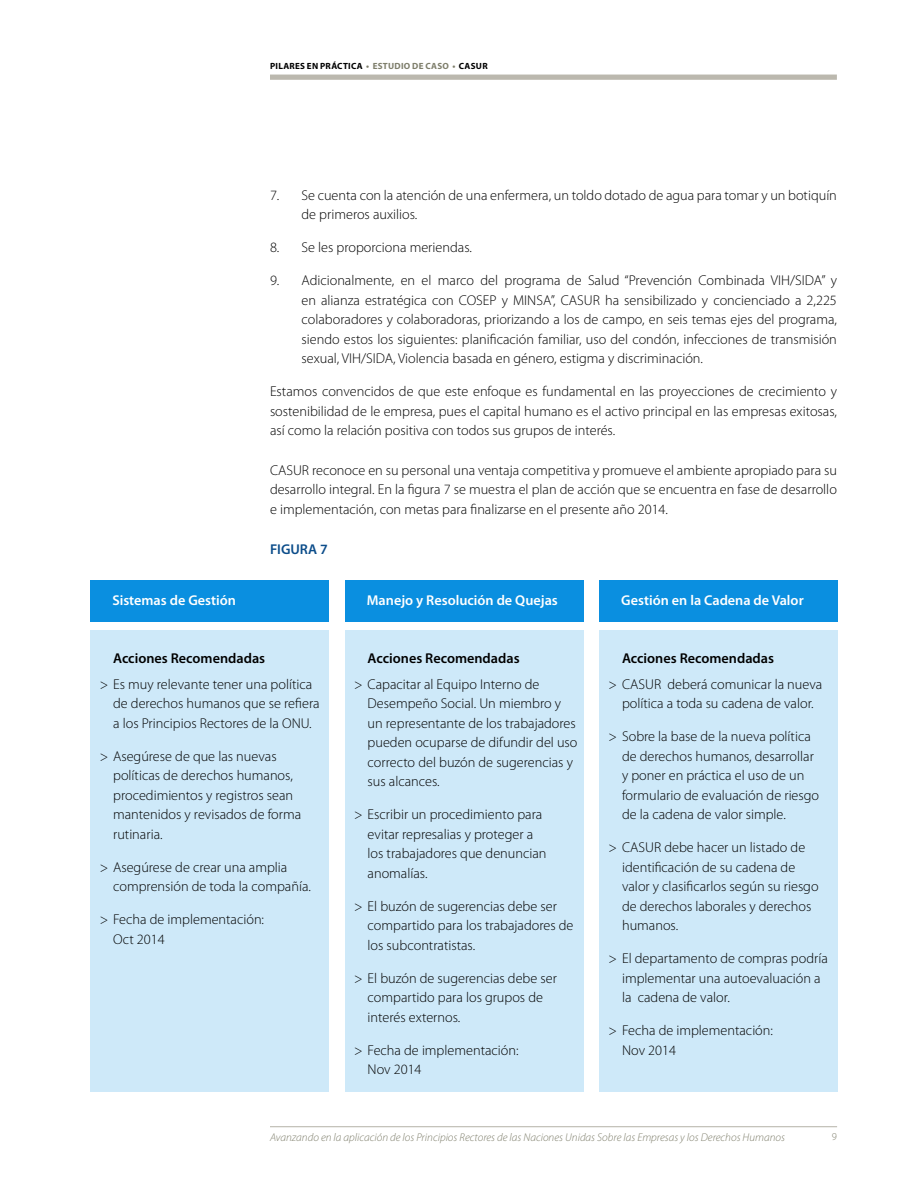
<style>
.page{position:relative;width:918px;height:1188px;background:#fff}
.page>*{position:absolute;margin:0;border:0;box-sizing:border-box;transform-origin:0 0}
.t1{font:300 14.25px/19.5px "Myriad Pro";color:#000}
.t2{font:600 14.25px "Myriad Pro";color:#fff}
.t3{font:600 14.25px "Myriad Pro";color:#000}
.t4{font:600 14.25px "Myriad Pro";color:#0c4d8a}
.t5{font:italic 300 11.25px "Myriad Pro";color:#7e7e6b}
.t6{font:300 10.5px "Myriad Pro";color:#7e7e6b}
.t7{font:700 9px "Myriad Pro";letter-spacing:.035em;color:#000}
.s1{color:#7e7e6b}
</style>
<div class="page">
<div style="left:270px;top:75px;width:567px;height:5px;background:#bbb8ae"></div>
<hr style="left:270px;top:1126px;width:567px;height:1px;background:#b5b2a7">
<div style="left:91px;top:580px;width:238px;height:42px;background:#0a8fe0"></div>
<div style="left:91px;top:631px;width:238px;height:461px;background:#cee9f9"></div>
<div style="left:345px;top:580px;width:239px;height:42px;background:#0a8fe0"></div>
<div style="left:345px;top:631px;width:239px;height:461px;background:#cee9f9"></div>
<div style="left:600px;top:580px;width:238px;height:42px;background:#0a8fe0"></div>
<div style="left:600px;top:631px;width:238px;height:461px;background:#cee9f9"></div>
<p class="t7" style="left:270px;top:60px;width:219px">PILARES EN PRÁCTICA <span class="s1">• ESTUDIO DE CASO •</span> CASUR</p>
<p class="t1" style="left:302px;top:185px;width:537px;text-indent:-32px">7. Se cuenta con la atención de una enfermera, un toldo dotado de agua para tomar y un botiquín de primeros auxilios.</p>
<p class="t1" style="left:270px;top:238px;width:203px">8. Se les proporciona meriendas.</p>
<p class="t1" style="left:302px;top:271px;width:537px;text-align:justify;text-indent:-32px">9. Adicionalmente, en el marco del programa de Salud “Prevención Combinada VIH/SIDA” y en alianza estratégica con COSEP y MINSA”, CASUR ha sensibilizado y concienciado a 2,225 colaboradores y colaboradoras, priorizando a los de campo, en seis temas ejes del programa, siendo estos los siguientes: planificación familiar, uso del condón, infecciones de transmisión sexual, VIH/SIDA, Violencia basada en género, estigma y discriminación.</p>
<p class="t1" style="left:270px;top:382px;width:569px;text-align:justify">Estamos convencidos de que este enfoque es fundamental en las proyecciones de crecimiento y sostenibilidad de le empresa, pues el capital humano es el activo principal en las empresas exitosas, así como la relación positiva con todos sus grupos de interés.</p>
<p class="t1" style="left:270px;top:461px;width:568px;text-align:justify">CASUR reconoce en su personal una ventaja competitiva y promueve el ambiente apropiado para su desarrollo integral. En la figura 7 se muestra el plan de acción que se encuentra en fase de desarrollo e implementación, con metas para finalizarse en el presente año 2014.</p>
<p class="t4" style="left:270px;top:541px;width:59px">FIGURA 7</p>
<p class="t2" style="left:112px;top:592px;width:125px">Sistemas de Gestión</p>
<p class="t2" style="left:367px;top:592px;width:193px">Manejo y Resolución de Quejas</p>
<p class="t2" style="left:621px;top:592px;width:184px">Gestión en la Cadena de Valor</p>
<p class="t3" style="left:113px;top:650px;width:154px">Acciones Recomendadas</p>
<p class="t1" style="left:113px;top:675px;width:208px;text-indent:-13px">&gt; Es muy relevante tener una política de derechos humanos que se refiera a los Principios Rectores de la ONU.</p>
<p class="t1" style="left:113px;top:747px;width:190px;text-indent:-13px">&gt; Asegúrese de que las nuevas políticas de derechos humanos, procedimientos y registros sean mantenidos y revisados de forma rutinaria.</p>
<p class="t1" style="left:113px;top:858px;width:199px;text-indent:-13px">&gt; Asegúrese de crear una amplia comprensión de toda la compañía.</p>
<p class="t1" style="left:113px;top:910px;width:152px;text-indent:-13px">&gt; Fecha de implementación:<br>Oct 2014</p>
<p class="t3" style="left:368px;top:650px;width:154px">Acciones Recomendadas</p>
<p class="t1" style="left:368px;top:675px;width:211px;text-indent:-13px">&gt; Capacitar al Equipo Interno de<br>Desempeño Social. Un miembro y un representante de los trabajadores pueden ocuparse de difundir del uso correcto del buzón de sugerencias y sus alcances.</p>
<p class="t1" style="left:368px;top:805px;width:180px;text-indent:-13px">&gt; Escribir un procedimiento para evitar represalias y proteger a los trabajadores que denuncian anomalías.</p>
<p class="t1" style="left:368px;top:897px;width:207px;text-indent:-13px">&gt; El buzón de sugerencias debe ser compartido para los trabajadores de los subcontratistas.</p>
<p class="t1" style="left:368px;top:969px;width:191px;text-indent:-13px">&gt; El buzón de sugerencias debe ser compartido para los grupos de interés externos.</p>
<p class="t1" style="left:368px;top:1041px;width:152px;text-indent:-13px">&gt; Fecha de implementación:<br>Nov 2014</p>
<p class="t3" style="left:622px;top:650px;width:154px">Acciones Recomendadas</p>
<p class="t1" style="left:609px;top:674px;width:215px;text-align:center">&gt; CASUR deberá comunicar la nueva política a toda su cadena de valor.</p>
<p class="t1" style="left:622px;top:727px;width:199px;text-indent:-13px">&gt; Sobre la base de la nueva política de derechos humanos, desarrollar y poner en práctica el uso de un formulario de evaluación de riesgo de la cadena de valor simple.</p>
<p class="t1" style="left:622px;top:838px;width:198px;text-indent:-13px">&gt; CASUR debe hacer un listado de identificación de su cadena de valor y clasificarlos según su riesgo de derechos laborales y derechos humanos.</p>
<p class="t1" style="left:622px;top:949px;width:207px;text-indent:-13px">&gt; El departamento de compras podría implementar una autoevaluación a la cadena de valor.</p>
<p class="t1" style="left:622px;top:1021px;width:152px;text-indent:-13px">&gt; Fecha de implementación:<br>Nov 2014</p>
<p class="t5" style="left:270px;top:1130px;width:517px">Avanzando en la aplicación de los Principios Rectores de las Naciones Unidas Sobre las Empresas y los Derechos Humanos</p>
<p class="t6" style="left:832px;top:1130px;width:7px">9</p>
</div>
